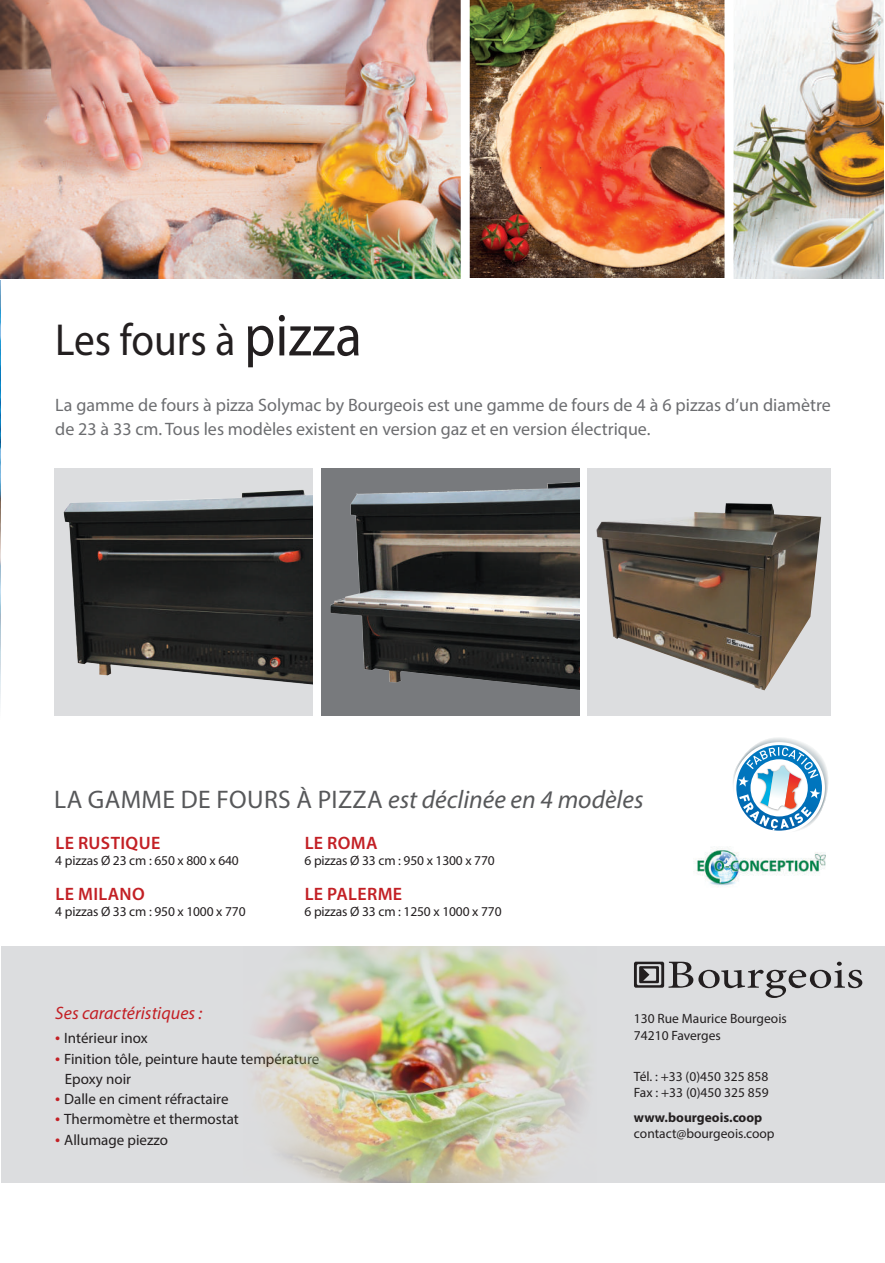
<style>
.page{position:relative;width:885px;height:1263px;background:#fff}
.page>*{position:absolute;margin:0;border:0;box-sizing:border-box;transform-origin:0 0}
.t1{font:45px "Myriad Pro";color:#231f20;scale:.92 1}
.t2{font:italic 25.5px "Myriad Pro";color:#57585a}
.t3{font:18px/24px "Myriad Pro";color:#6c6d70}
.t4{font:600 18px "Myriad Pro";letter-spacing:.02em;color:#c32025}
.t5{font:italic 18px "Myriad Pro";color:#c32025}
.t6{font:15px/20.2px "Myriad Pro";color:#231f20}
.t7{font:13.5px/17.5px "Myriad Pro";letter-spacing:-.01em;color:#231f20}
.t8{font:700 13.5px "Myriad Pro";color:#231f20}
.s1{font-size:60px}
.s2{font-style:normal}
.s3{font-size:18px;color:#c32025}
</style>
<div class="page">
<div style="left:1px;top:946px;width:883px;height:237px;background:#dcdddf"></div>
<div style="left:321px;top:468px;width:258px;height:247px;background:#787a7d"></div>
<img style="left:330px;top:482px;width:249px;height:208px">
<div style="left:588px;top:468px;width:242px;height:247px;background:#dcdddf"></div>
<img style="left:596px;top:503px;width:225px;height:187px">
<div style="left:54px;top:468px;width:258px;height:247px;background:#dcdddf"></div>
<img style="left:63px;top:489px;width:249px;height:196px">
<img style="left:469px;top:0;width:255px;height:277px">
<img style="left:733px;top:0;width:150px;height:279px">
<img style="left:0;top:0;width:460px;height:279px">
<img style="left:696px;top:846px;width:130px;height:41px">
<svg style="left:733px;top:738px;width:95px;height:93px"></svg>
<img style="left:0;top:281px;width:1px;height:425px">
<svg style="left:634px;top:962px;width:228px;height:36px"></svg>
<img style="left:255px;top:947px;width:332px;height:235px">
<h1 class="t1" style="left:55px;top:313px;width:335px">Les fours à <span class="s1">pizza</span></h1>
<h3 class="t3" style="left:55px;top:392px;width:777px">La gamme de fours à pizza Solymac by Bourgeois est une gamme de fours de 4 à 6 pizzas d’un diamètre de 23 à 33 cm. Tous les modèles existent en version gaz et en version électrique.</h3>
<h2 class="t2" style="left:54px;top:784px;width:590px"><span class="s2">LA GAMME DE FOURS À PIZZA</span> est déclinée en 4 modèles</h2>
<h3 class="t4" style="left:55px;top:832px;width:106px">LE RUSTIQUE</h3>
<p class="t7" style="left:55px;top:852px;width:185px">4 pizzas Ø 23 cm : 650 x 800 x 640</p>
<h3 class="t4" style="left:55px;top:882px;width:91px">LE MILANO</h3>
<p class="t7" style="left:55px;top:902px;width:192px">4 pizzas Ø 33 cm : 950 x 1000 x 770</p>
<h3 class="t4" style="left:304px;top:832px;width:74px">LE ROMA</h3>
<p class="t7" style="left:304px;top:852px;width:192px">6 pizzas Ø 33 cm : 950 x 1300 x 770</p>
<h3 class="t4" style="left:304px;top:882px;width:99px">LE PALERME</h3>
<p class="t7" style="left:304px;top:902px;width:199px">6 pizzas Ø 33 cm : 1250 x 1000 x 770</p>
<h3 class="t5" style="left:55px;top:1002px;width:148px">Ses caractéristiques :</h3>
<p class="t6" style="left:55px;top:1028px;width:94px"><span class="s3">•</span> Intérieur inox</p>
<p class="t6" style="left:65px;top:1048px;width:256px;text-indent:-10px"><span class="s3">•</span> Finition tôle, peinture haute température<br>Epoxy noir</p>
<p class="t6" style="left:55px;top:1089px;width:175px"><span class="s3">•</span> Dalle en ciment réfractaire</p>
<p class="t6" style="left:55px;top:1109px;width:185px"><span class="s3">•</span> Thermomètre et thermostat</p>
<p class="t6" style="left:55px;top:1129px;width:114px"><span class="s3">•</span> Allumage piezzo</p>
<p class="t7" style="left:634px;top:1009px;width:154px">130 Rue Maurice Bourgeois<br>74210 Faverges</p>
<p class="t7" style="left:634px;top:1068px;width:136px;line-height:16.2px">Tél. : +33 (0)450 325 858<br>Fax : +33 (0)450 325 859</p>
<p class="t8" style="left:634px;top:1109px;width:130px">www.bourgeois.coop</p>
<p class="t7" style="left:634px;top:1125px;width:142px">contact@bourgeois.coop</p>
</div>
